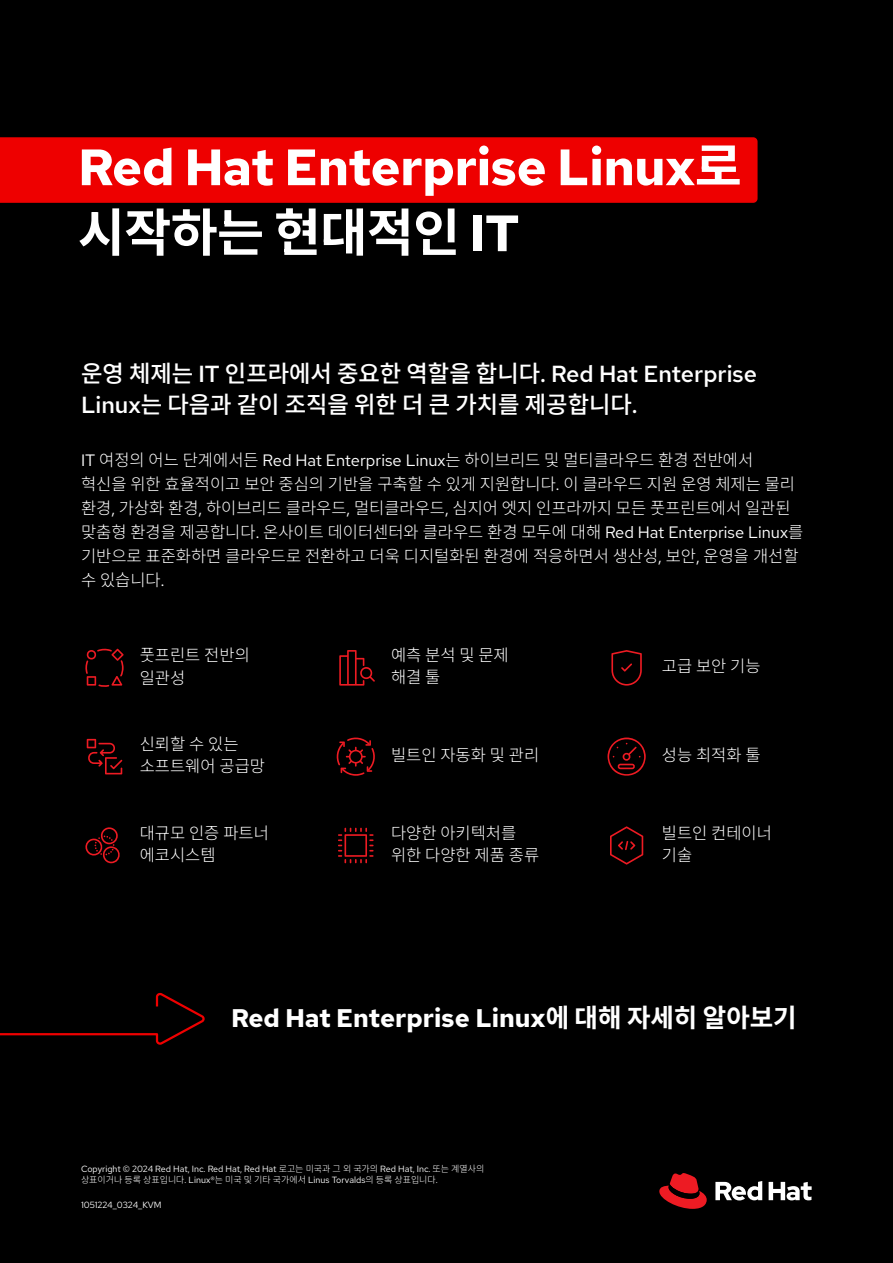
<style>
.page{position:relative;width:893px;height:1263px;background:#000}
.page>*{position:absolute;margin:0;border:0;box-sizing:border-box;transform-origin:0 0}
.t1{font:700 51px "Red Hat Text";letter-spacing:-.01em;color:#fff}
.t2{font:700 51px "Noto Sans KR";letter-spacing:-.01em;color:#fff}
.t3{font:700 25.5px "Red Hat Text";color:#fff}
.t4{font:500 23.25px/31.5px "Noto Sans KR";color:#fff}
.t5{font:300 16.5px/22.5px "Noto Sans KR";color:#fff}
.t6{font:9px "Red Hat Text";letter-spacing:-.005em;color:#fff}
.t7{font:300 9px "Noto Sans KR";color:#fff}
.s1{font-family:"Noto Sans KR"}
.s2{font-family:"Red Hat Text"}
.s3{font-family:"Red Hat Text";font-weight:400}
.s4{font-family:"Noto Sans KR";font-weight:300}
</style>
<div class="page">
<svg style="left:659px;top:1173px;width:48px;height:36px"></svg>
<svg style="left:715px;top:1181px;width:97px;height:19px"></svg>
<div style="left:0;top:137px;width:757px;height:66px;background:#e00"></div>
<svg style="left:85px;top:648px;width:39px;height:39px"></svg>
<svg style="left:339px;top:650px;width:36px;height:36px"></svg>
<svg style="left:611px;top:650px;width:31px;height:36px"></svg>
<svg style="left:86px;top:739px;width:37px;height:35px"></svg>
<svg style="left:336px;top:737px;width:39px;height:39px"></svg>
<svg style="left:607px;top:737px;width:39px;height:39px"></svg>
<svg style="left:85px;top:827px;width:35px;height:36px"></svg>
<svg style="left:338px;top:828px;width:36px;height:35px"></svg>
<svg style="left:610px;top:826px;width:33px;height:38px"></svg>
<svg style="left:0;top:992px;width:205px;height:52px"></svg>
<h1 class="t1" style="left:78px;top:133px;width:665px">Red Hat Enterprise Linux<span class="s1">로</span></h1>
<h1 class="t2" style="left:78px;top:204px;width:443px">시작하는 현대적인 <span class="s2">IT</span></h1>
<h3 class="t4" style="left:81px;top:358px;width:678px">운영 체제는 <span class="s2">IT</span> 인프라에서 중요한 역할을 합니다<span class="s2">. Red Hat Enterprise<br>Linux</span>는 다음과 같이 조직을 위한 더 큰 가치를 제공합니다<span class="s2">.</span></h3>
<p class="t5" style="left:81px;top:448px;width:724px;line-height:24px"><span class="s3">IT</span> 여정의 어느 단계에서든 <span class="s3">Red Hat Enterprise Linux</span>는 하이브리드 및 멀티클라우드 환경 전반에서<br>혁신을 위한 효율적이고 보안 중심의 기반을 구축할 수 있게 지원합니다<span class="s3">.</span> 이 클라우드 지원 운영 체제는 물리 환경<span class="s3">,</span> 가상화 환경<span class="s3">,</span> 하이브리드 클라우드<span class="s3">,</span> 멀티클라우드<span class="s3">,</span> 심지어 엣지 인프라까지 모든 풋프린트에서 일관된 맞춤형 환경을 제공합니다<span class="s3">.</span> 온사이트 데이터센터와 클라우드 환경 모두에 대해 <span class="s3">Red Hat Enterprise Linux</span>를 기반으로 표준화하면 클라우드로 전환하고 더욱 디지털화된 환경에 적응하면서 생산성<span class="s3">,</span> 보안<span class="s3">,</span> 운영을 개선할 수 있습니다<span class="s3">.</span></p>
<p class="t5" style="left:140px;top:644px;width:112px">풋프린트 전반의 일관성</p>
<p class="t5" style="left:391px;top:644px;width:119px">예측 분석 및 문제 해결 툴</p>
<p class="t5" style="left:662px;top:655px;width:100px">고급 보안 기능</p>
<p class="t5" style="left:140px;top:733px;width:127px">신뢰할 수 있는 소프트웨어 공급망</p>
<p class="t5" style="left:391px;top:744px;width:150px">빌트인 자동화 및 관리</p>
<p class="t5" style="left:662px;top:744px;width:100px">성능 최적화 툴</p>
<p class="t5" style="left:140px;top:822px;width:131px">대규모 인증 파트너 에코시스템</p>
<p class="t5" style="left:391px;top:822px;width:150px">다양한 아키텍처를 위한 다양한 제품 종류</p>
<p class="t5" style="left:662px;top:822px;width:112px">빌트인 컨테이너 기술</p>
<h2 class="t3" style="left:231px;top:1001px;width:567px">Red Hat Enterprise Linux<span class="s1">에 대해 자세히 알아보기</span></h2>
<p class="t6" style="left:81px;top:1163px;width:405px">Copyright © 2024 Red Hat, Inc. Red Hat, Red Hat <span class="s4">로고는 미국과 그 외 국가의</span> Red Hat, Inc. <span class="s4">또는 계열사의</span></p>
<p class="t7" style="left:81px;top:1175px;width:358px">상표이거나 등록 상표입니다<span class="s3">. Linux®</span>는 미국 및 기타 국가에서 <span class="s3">Linus Torvalds</span>의 등록 상표입니다<span class="s3">.</span></p>
<p class="t6" style="left:81px;top:1199px;width:82px">1051224_0324_KVM</p>
</div>
